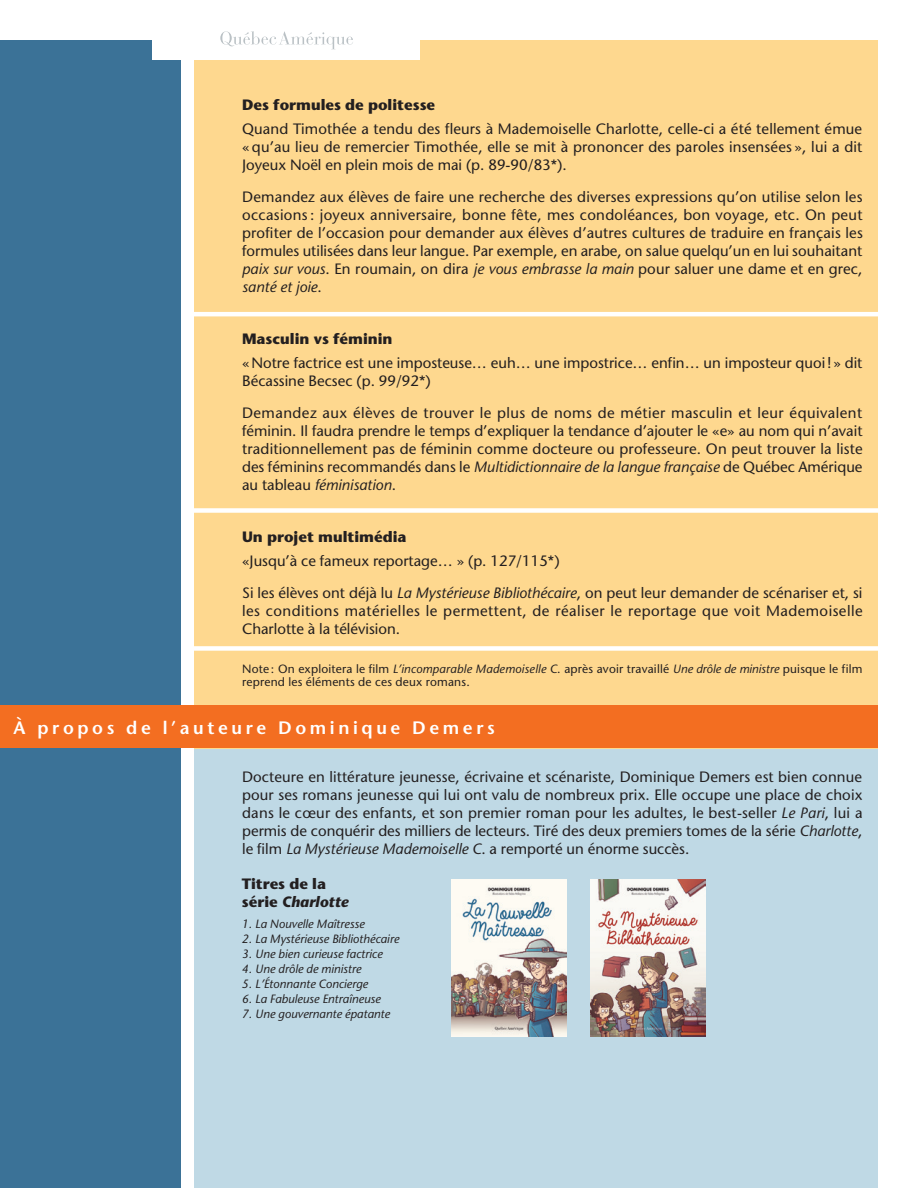
<style>
.page{position:relative;width:918px;height:1188px;background:#fff}
.page>*{position:absolute;margin:0;border:0;box-sizing:border-box;transform-origin:0 0}
.sectionNEW{font:600 18px "Stone Sans";letter-spacing:.2em;color:#fff}
.TexteActiviteNew_lig{font:15px/18px "Stone Sans";letter-spacing:.005em;color:#231f20;text-align:justify}
.TexteActiviteNew{font:15px/18px "Stone Sans";color:#231f20;text-align:justify}
.TexteActiviteNew_Esp{font:15px/18px "Stone Sans";color:#231f20;text-align:justify}
.TexteActivites_SousT{font:700 15px/18px "Stone Sans";color:#231f20}
.TexteListeLivre{font:italic 12px "Stone Sans";color:#231f20}
.NotePage{font:12px/13.5px "Stone Sans";letter-spacing:.015em;color:#231f20}
.s1{font-style:italic}
</style>
<div class="page">
<div style="left:194px;top:40px;width:684px;height:762px;background:#fed88f"></div>
<hr style="left:192px;top:312px;width:703px;height:4px;background:#fff">
<div style="left:192px;top:508px;width:712px;height:5px;background:#fff"></div>
<div style="left:0;top:40px;width:180px;height:1148px;background:#3b7297"></div>
<div style="left:194px;top:750px;width:684px;height:438px;background:#bfd9e5"></div>
<div style="left:188px;top:646px;width:712px;height:5px;background:#fff"></div>
<hr style="left:0;top:177px;width:1px;height:43px;background:#f36e21">
<hr style="left:0;top:347px;width:1px;height:43px;background:#f36e21">
<hr style="left:0;top:40px;width:1px;height:43px;background:#f36e21">
<div style="left:152px;top:2px;width:268px;height:58px;background:#fff"></div>
<svg style="left:220px;top:31px;width:133px;height:18px"></svg>
<div style="left:0;top:706px;width:878px;height:42px;background:#f36e21"></div>
<img style="left:451px;top:879px;width:116px;height:158px">
<img style="left:590px;top:879px;width:116px;height:158px">
<p class="TexteActivites_SousT" style="left:242px;top:95px;width:195px">Des formules de politesse</p>
<p class="TexteActiviteNew_Esp" style="left:242px;top:120px;width:622px">Quand Timothée a tendu des fleurs à Mademoiselle Charlotte, celle-ci a été tellement émue « qu’au lieu de remercier Timothée, elle se mit à prononcer des paroles insensées », lui a dit Joyeux Noël en plein mois de mai (p. 89-90/83*).</p>
<p class="TexteActiviteNew_lig" style="left:242px;top:187px;width:622px">Demandez aux élèves de faire une recherche des diverses expressions qu’on utilise selon les occasions: joyeux anniversaire, bonne fête, mes condoléances, bon voyage, etc. On peut profiter de l’occasion pour demander aux élèves d’autres cultures de traduire en français les formules utilisées dans leur langue. Par exemple, en arabe, on salue quelqu’un en lui souhaitant <span class="s1">paix sur vous</span>. En roumain, on dira <span class="s1">je vous embrasse la main</span> pour saluer une dame et en grec, <span class="s1">santé et joie</span>.</p>
<p class="TexteActivites_SousT" style="left:242px;top:329px;width:152px">Masculin vs féminin</p>
<p class="TexteActiviteNew_Esp" style="left:242px;top:354px;width:622px">«Notre factrice est une imposteuse… euh… une impostrice… enfin… un imposteur quoi! » dit<br>Bécassine Becsec (p. 99/92*)</p>
<p class="TexteActiviteNew_lig" style="left:242px;top:403px;width:622px">Demandez aux élèves de trouver le plus de noms de métier masculin et leur équivalent féminin. Il faudra prendre le temps d’expliquer la tendance d’ajouter le «e» au nom qui n’avait traditionnellement pas de féminin comme docteure ou professeure. On peut trouver la liste des féminins recommandés dans le <span class="s1">Multidictionnaire de la langue française</span> de Québec Amérique au tableau <span class="s1">féminisation</span>.</p>
<p class="TexteActivites_SousT" style="left:242px;top:527px;width:166px">Un projet multimédia</p>
<p class="TexteActiviteNew_Esp" style="left:242px;top:552px;width:319px">«Jusqu’à ce fameux reportage… » (p. 127/115*)</p>
<p class="TexteActiviteNew" style="left:242px;top:583px;width:622px">Si les élèves ont déjà lu <span class="s1">La Mystérieuse Bibliothécaire</span>, on peut leur demander de scénariser et, si les conditions matérielles le permettent, de réaliser le reportage que voit Mademoiselle Charlotte à la télévision.</p>
<p class="NotePage" style="left:242px;top:662px;width:622px">Note : On exploitera le film <span class="s1">L’incomparable Mademoiselle C</span>. après avoir travaillé <span class="s1">Une drôle de ministre</span> puisque le film reprend les éléments de ces deux romans.</p>
<p class="sectionNEW" style="left:14px;top:717px;width:483px">À propos de l’auteure Dominique Demers</p>
<p class="TexteActiviteNew" style="left:242px;top:768px;width:622px">Docteure en littérature jeunesse, écrivaine et scénariste, Dominique Demers est bien connue pour ses romans jeunesse qui lui ont valu de nombreux prix. Elle occupe une place de choix dans le cœur des enfants, et son premier roman pour les adultes, le best-seller <span class="s1">Le Pari</span>, lui a permis de conquérir des milliers de lecteurs. Tiré des deux premiers tomes de la série <span class="s1">Charlotte</span>, le film <span class="s1">La Mystérieuse Mademoiselle C</span>. a remporté un énorme succès.</p>
<p class="TexteActivites_SousT" style="left:242px;top:874px;width:108px">Titres de la série <span class="s1">Charlotte</span></p>
<p class="TexteListeLivre" style="left:242px;top:917px;width:124px">1. La Nouvelle Maîtresse</p>
<p class="TexteListeLivre" style="left:242px;top:932px;width:159px">2. La Mystérieuse Bibliothécaire</p>
<p class="TexteListeLivre" style="left:242px;top:947px;width:142px">3. Une bien curieuse factrice</p>
<p class="TexteListeLivre" style="left:242px;top:962px;width:121px">4. Une drôle de ministre</p>
<p class="TexteListeLivre" style="left:242px;top:977px;width:128px">5. L’Étonnante Concierge</p>
<p class="TexteListeLivre" style="left:242px;top:992px;width:140px">6. La Fabuleuse Entraîneuse</p>
<p class="TexteListeLivre" style="left:242px;top:1007px;width:150px">7. Une gouvernante épatante</p>
</div>
